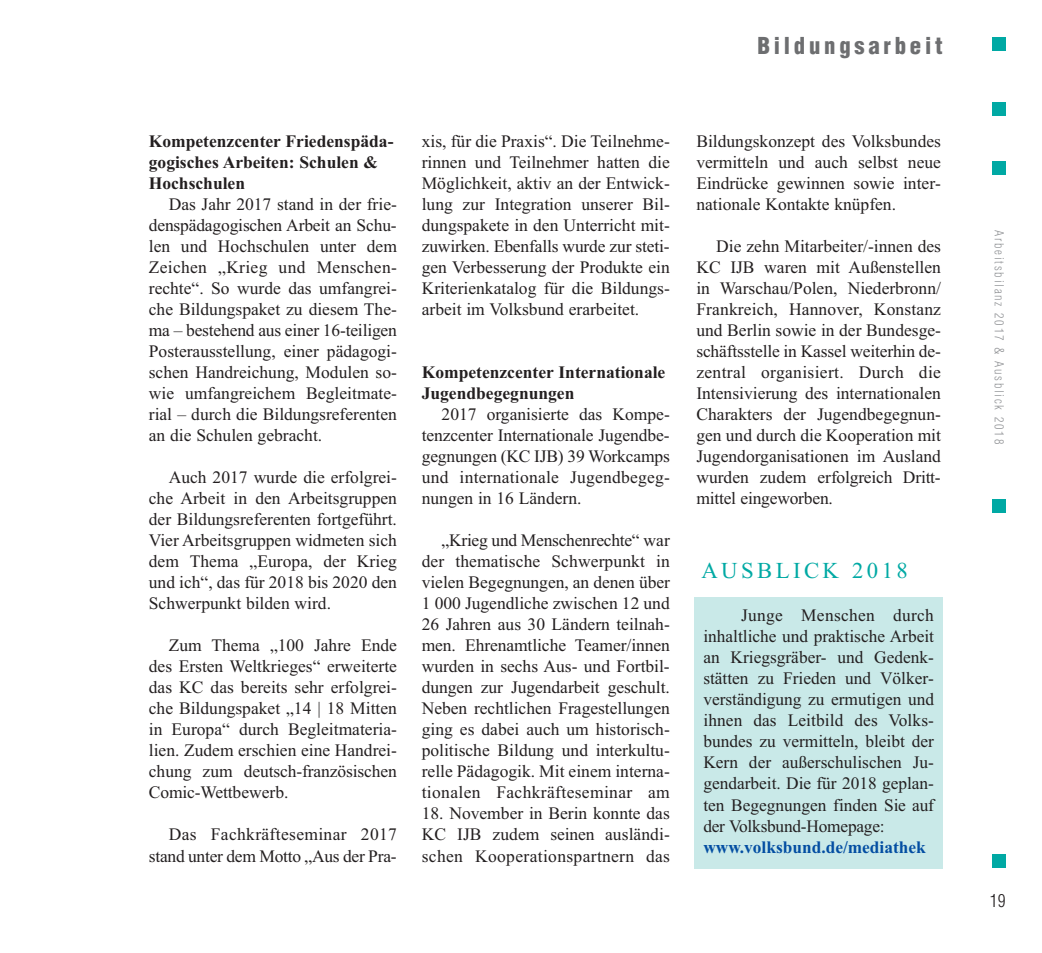
<style>
.page{position:relative;width:1042px;height:953px;background:#fff}
.page>*{position:absolute;margin:0;border:0;box-sizing:border-box;transform-origin:0 0}
.t1{font:900 condensed 22.75px "Helvetica";letter-spacing:.165em;color:#6d6e70}
.t2{font:22.75px "Times";letter-spacing:.15em;color:#00a9a4}
.t3{font:17.5px/21px "Times";color:#231f20;text-align:justify}
.t4{font:700 17.5px/21px "Times New Roman";color:#231f20}
.t5{font:17.5px/21px "Times";letter-spacing:.02em;color:#231f20;text-align:right}
.t6{font:700 17.5px "Times New Roman";color:#034ea2}
.t7{font:300 condensed 17.5px "Helvetica";color:#231f20}
.t8{font:300 condensed 12.25px "Helvetica";letter-spacing:.145em;color:#939598}
</style>
<div class="page">
<div style="left:992px;top:37px;width:14px;height:14px;background:#00a9a4"></div>
<div style="left:992px;top:161px;width:14px;height:14px;background:#00a9a4"></div>
<div style="left:992px;top:499px;width:14px;height:13px;background:#00a9a4"></div>
<div style="left:992px;top:853px;width:14px;height:14px;background:#00a9a4"></div>
<div style="left:992px;top:102px;width:14px;height:13px;background:#00a9a4"></div>
<div style="left:694px;top:597px;width:249px;height:271px;background:#c9e9e8"></div>
<h1 class="t1" style="left:757px;top:37px;width:187px">Bildungsarbeit</h1>
<p class="t4" style="left:149px;top:133px;width:246px">Kompetenzcenter Friedens päda - go gisches Arbeiten: Schulen &amp;<br>Hoch schulen</p>
<p class="t3" style="left:149px;top:195px;width:250px;text-indent:20px">Das Jahr 2017 stand in der frie&shy;denspädagogischen Arbeit an Schu - len und Hochschulen unter dem Zeichen „Krieg und Men schen - rechte“. So wurde das umfangrei&shy;che Bildungspaket zu diesem The - ma – bestehend aus einer 16-teiligen Posterausstellung, einer pädagogi&shy;schen Handreichung, Modulen so - wie umfangreichem Be gleit ma te - rial – durch die Bildungsreferenten an die Schulen gebracht.</p>
<p class="t3" style="left:149px;top:468px;width:250px;text-indent:20px">Auch 2017 wurde die erfolgrei&shy;che Arbeit in den Arbeitsgruppen der Bildungsreferenten fortgeführt.<br>Vier Arbeitsgruppen widmeten sich dem Thema „Europa, der Krieg und ich“, das für 2018 bis 2020 den Schwerpunkt bilden wird.</p>
<p class="t3" style="left:149px;top:636px;width:250px;text-indent:20px">Zum Thema „100 Jahre Ende des Ersten Weltkrieges“ erweiterte das KC das bereits sehr erfolgrei&shy;che Bildungs paket „14 | 18 Mitten in Europa“ durch Begleit ma te ria - lien. Zudem er schien eine Hand rei - chung zum deutsch-französischen Comic-Wett bewerb.</p>
<p class="t5" style="left:149px;top:825px;width:250px">Das Fachkräfteseminar 2017 stand unter dem Motto „Aus der Pra -</p>
<p class="t3" style="left:422px;top:132px;width:250px">xis, für die Praxis“. Die Teil neh me - rin nen und Teilnehmer hatten die Möglichkeit, aktiv an der Ent wic k - lung zur Integration unserer Bil - dungspakete in den Unterricht mit - zuwirken. Ebenfalls wurde zur steti - gen Verbesserung der Produkte ein Kriterienkatalog für die Bil dungs - arbeit im Volksbund erarbeitet.</p>
<p class="t4" style="left:422px;top:364px;width:245px">Kompetenzcenter Internationale<br>Jugendbegegnungen</p>
<p class="t3" style="left:422px;top:405px;width:250px;text-indent:20px">2017 organisierte das Kom pe - tenzcenter Internationale Jugend be - gegnungen (KC IJB) 39 Work camps und internationale Jugendbegeg - nun gen in 16 Ländern.</p>
<p class="t3" style="left:422px;top:531px;width:250px;text-indent:20px">„Krieg und Men schen rech te“ war der thematische Schwerpunkt in vielen Begeg nun gen, an denen über 1 000 Jugendliche zwischen 12 und 26 Jahren aus 30 Ländern teilnah&shy;men. Ehrenamtliche Teamer/innen wurden in sechs Aus- und Fort bil - dungen zur Ju gend ar beit geschult.<br>Neben recht lichen Fra ge stellungen ging es da bei auch um historisch&shy;politische Bil dung und interkultu&shy;relle Päda go gik. Mit ei nem interna&shy;tionalen Fachkräfte se minar am</p>
<p class="t3" style="left:422px;top:804px;width:250px">18. November in Ber in konnte das KC IJB zudem seinen ausländi&shy;schen Ko ope ra tions part nern das</p>
<p class="t3" style="left:696px;top:132px;width:246px">Bil dungs kon zept des Volks bundes vermitteln und auch selbst neue Ein drü cke gewinnen sowie inter&shy;nationale Kon tak te knüpfen.</p>
<p class="t3" style="left:696px;top:237px;width:246px;text-indent:20px">Die zehn Mitarbeiter/-innen des KC IJB waren mit Außenstellen in Warschau/Polen, Niederbronn/ Frank reich, Hannover, Konstanz und Berlin sowie in der Bun desge - schäftsstelle in Kassel weiterhin de - zentral organisiert. Durch die Intensivierung des internationalen Charakters der Jugend begeg nun - gen und durch die Ko operation mit Jugendor ga ni sa tio nen im Ausland wurden zu dem er folgreich Drit t - mit tel eingeworben.</p>
<h1 class="t2" style="left:701px;top:562px;width:208px">AUSBLICK 2018</h1>
<p class="t3" style="left:703px;top:606px;width:232px;text-indent:38px">Junge Menschen durch inhaltliche und praktische Arbeit an Kriegs gräber- und Ge denk - stätten zu Frieden und Völ ker - verstän di gung zu ermutigen und ihnen das Leit bild des Volks - bun des zu vermitteln, bleibt der Kern der außerschulischen Ju - gend ar beit. Die für 2018 geplan&shy;ten Be geg nun gen finden Sie auf der Volksbund-Homepage:</p>
<p class="t6" style="left:703px;top:840px;width:224px">www.volksbund.de/mediathek</p>
<p class="t8" style="left:1005px;top:230px;width:216px;rotate:90deg">Arbeitsbilanz 2017 &amp; Ausblick 2018</p>
<p class="t7" style="left:990px;top:891px;width:17px">19</p>
</div>
